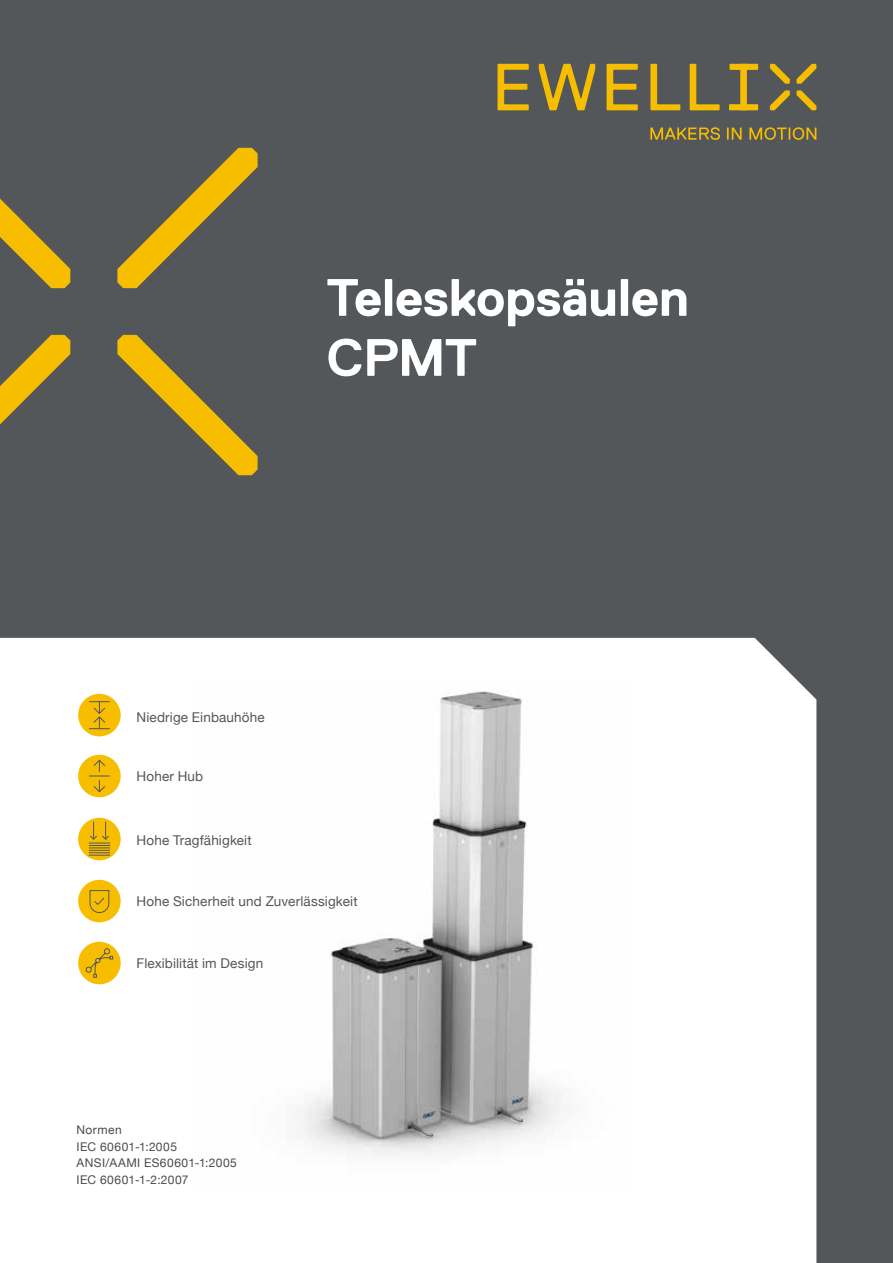
<style>
.page{position:relative;width:893px;height:1263px;background:#53575a}
.page>*{position:absolute;margin:0;border:0;box-sizing:border-box;transform-origin:0 0}
.t1{font:700 52.5px/60px "Replica Std";letter-spacing:-.01em;color:#fff}
.t2{font:13.5px "Helvetica Neue";letter-spacing:.01em;color:#53575a}
.t3{font:12px/16.5px "Helvetica Neue";letter-spacing:.04em;color:#4a4a49}
</style>
<div class="page">
<div style="left:0;top:638px;width:816px;height:625px;background:#fff"></div>
<svg style="left:497px;top:64px;width:223px;height:46px"></svg>
<svg style="left:729px;top:64px;width:29px;height:46px"></svg>
<svg style="left:770px;top:90px;width:20px;height:20px"></svg>
<svg style="left:796px;top:90px;width:20px;height:20px"></svg>
<svg style="left:796px;top:64px;width:20px;height:20px"></svg>
<svg style="left:770px;top:64px;width:20px;height:20px"></svg>
<svg style="left:650px;top:127px;width:166px;height:13px"></svg>
<svg style="left:0;top:198px;width:70px;height:90px"></svg>
<svg style="left:117px;top:148px;width:141px;height:140px"></svg>
<svg style="left:117px;top:335px;width:141px;height:140px"></svg>
<svg style="left:0;top:335px;width:70px;height:90px"></svg>
<img style="left:193px;top:683px;width:436px;height:504px">
<div style="left:78px;top:694px;width:43px;height:42px;background:#f7be00;border-radius:50%"></div>
<svg style="left:89px;top:701px;width:21px;height:28px"></svg>
<div style="left:78px;top:755px;width:43px;height:42px;background:#f7be00;border-radius:50%"></div>
<svg style="left:89px;top:759px;width:21px;height:34px"></svg>
<div style="left:78px;top:818px;width:43px;height:42px;background:#f7be00;border-radius:21px"></div>
<svg style="left:89px;top:822px;width:21px;height:34px"></svg>
<div style="left:78px;top:880px;width:43px;height:42px;background:#f7be00;border-radius:50%"></div>
<svg style="left:89px;top:890px;width:21px;height:23px"></svg>
<div style="left:78px;top:942px;width:43px;height:42px;background:#f7be00;border-radius:50%"></div>
<svg style="left:85px;top:948px;width:28px;height:30px"></svg>
<h1 class="t1" style="left:326px;top:268px;width:364px">Teleskopsäulen<br>CPMT</h1>
<p class="t2" style="left:137px;top:707px;width:129px">Niedrige Einbauhöhe</p>
<p class="t2" style="left:137px;top:766px;width:68px">Hoher Hub</p>
<p class="t2" style="left:137px;top:831px;width:117px">Hohe Tragfähigkeit</p>
<p class="t2" style="left:137px;top:891px;width:223px">Hohe Sicherheit und Zuverlässigkeit</p>
<p class="t2" style="left:137px;top:953px;width:128px">Flexibilität im Design</p>
<p class="t3" style="left:77px;top:1122px;width:162px">Normen<br>IEC 60601-1:2005<br>ANSI/AAMI ES60601-1:2005<br>IEC 60601-1-2:2007</p>
</div>
